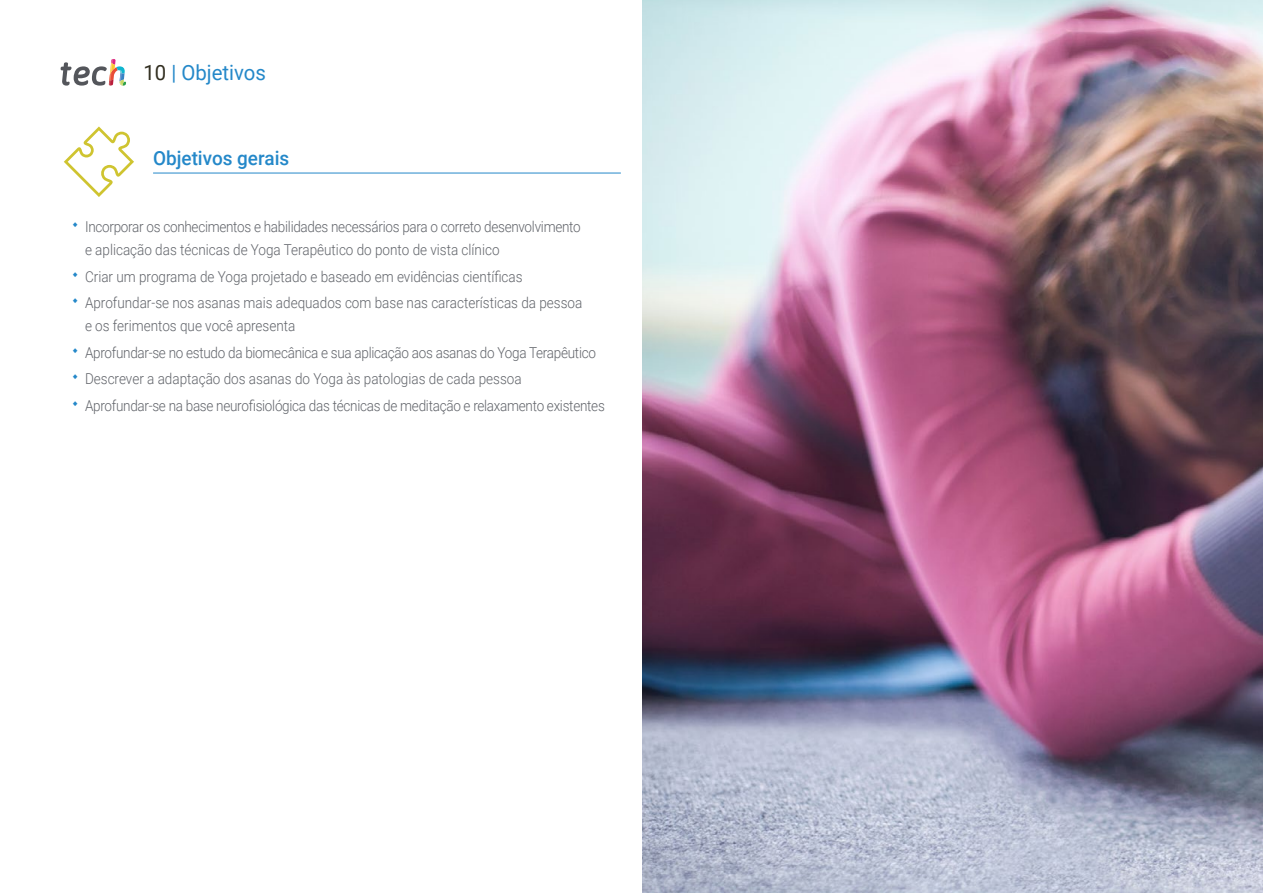
<style>
.page{position:relative;width:1263px;height:893px;background:#fff}
.page>*{position:absolute;margin:0;border:0;box-sizing:border-box;transform-origin:0 0}
.t1{font:21px "Roboto";color:#2488c9}
.t2{font:500 19.5px "Roboto";color:#2488c9}
.t3{font:300 15px/26.7px "Roboto";letter-spacing:-.01em;color:#61646a;scale:.9 1}
.s1{color:#312e20}
</style>
<div class="page">
<svg style="left:61px;top:59px;width:65px;height:27px"></svg>
<img style="left:642px;top:0;width:621px;height:893px">
<hr style="left:153px;top:173px;width:468px;height:1px;background:#2488c9">
<svg style="left:64px;top:126px;width:70px;height:71px"></svg>
<h1 class="t1" style="left:144px;top:57px;width:124px"><span class="s1">10</span> | Objetivos</h1>
<h2 class="t2" style="left:153px;top:144px;width:138px">Objetivos gerais</h2>
<p class="t3" style="left:85px;top:215px;width:552px;line-height:22.5px">Incorporar os conhecimentos e habilidades necessários para o correto desenvolvimento e aplicação das técnicas de Yoga Terapêutico do ponto de vista clínico</p>
<p class="t3" style="left:85px;top:262px;width:554px">Criar um programa de Yoga projetado e baseado em evidências científicas<br>Aprofundar-se nos asanas mais adequados com base nas características da pessoa</p>
<p class="t3" style="left:85px;top:312px;width:579px">e os ferimentos que você apresenta<br>Aprofundar-se no estudo da biomecânica e sua aplicação aos asanas do Yoga Terapêutico Descrever a adaptação dos asanas do Yoga às patologias de cada pessoa Aprofundar-se na base neurofisiológica das técnicas de meditação e relaxamento existentes</p>
</div>
